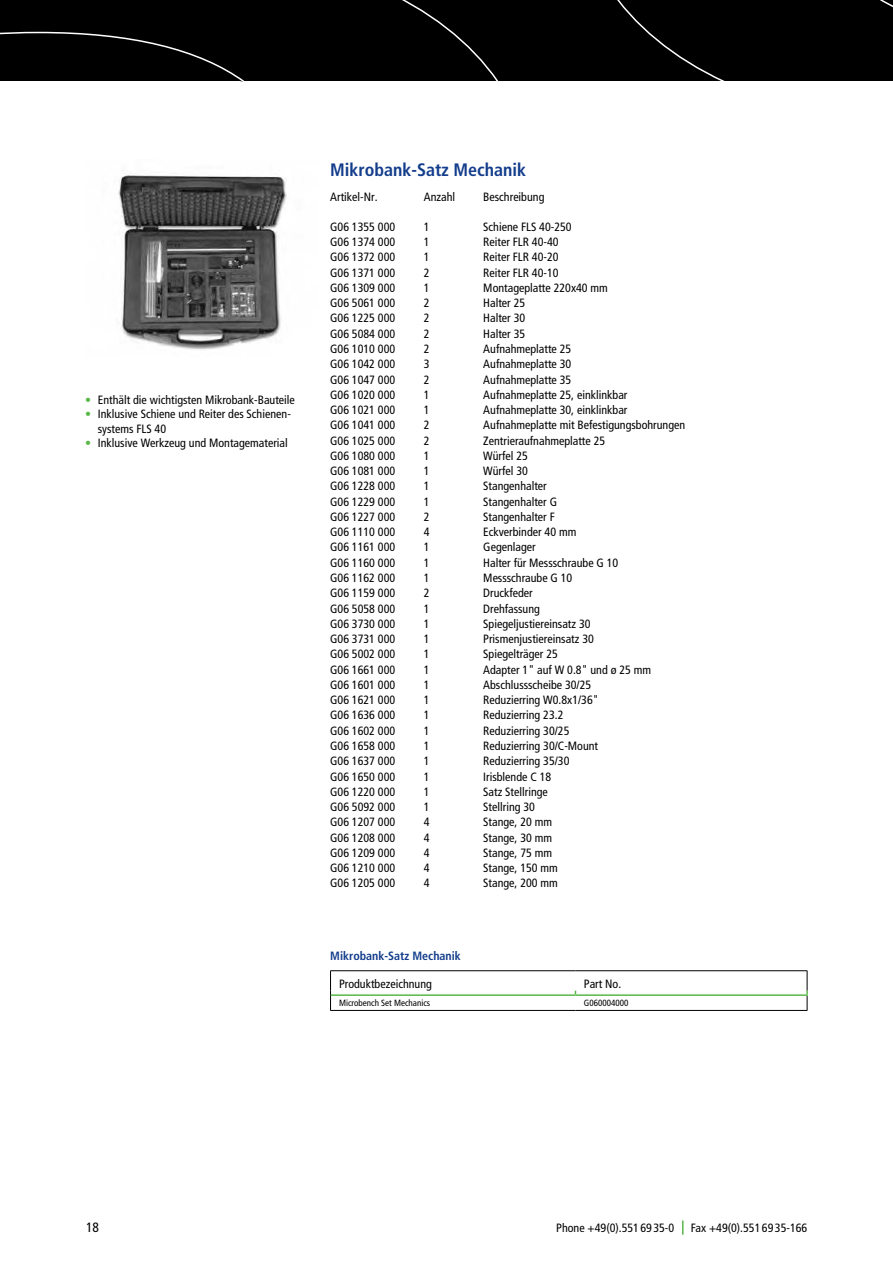
<style>
.page{position:relative;width:893px;height:1263px;background:#fff}
.page>*{position:absolute;margin:0;border:0;box-sizing:border-box;transform-origin:0 0}
.t1{font:700 condensed 18px "Frutiger For Qioptiq";color:#133d8c}
.t2{font:condensed 13.5px "Frutiger For Qioptiq";color:#000}
.t3{font:condensed 12px/14.4px "Frutiger For Qioptiq";color:#000}
.t4{font:700 condensed 12px "Frutiger For Qioptiq";color:#133d8c}
.t5{font:condensed 9px "Frutiger For Qioptiq";color:#000}
.s1{color:#57b847}
</style>
<div class="page">
<div style="left:0;top:0;width:893px;height:82px;background:#000"></div>
<svg style="left:682px;top:1220px;width:1px;height:15px"></svg>
<hr style="left:330px;top:970px;width:245px;height:1px;background:#000">
<hr style="left:575px;top:970px;width:232px;height:1px;background:#000">
<svg style="left:330px;top:971px;width:1px;height:39px"></svg>
<hr style="left:330px;top:1010px;width:245px;height:1px;background:#000">
<hr style="left:575px;top:1010px;width:232px;height:1px;background:#000">
<svg style="left:806px;top:971px;width:2px;height:39px"></svg>
<hr style="left:331px;top:994px;width:244px;height:2px;background:#57b847">
<hr style="left:575px;top:994px;width:233px;height:2px;background:#57b847">
<img style="left:118px;top:175px;width:169px;height:175px">
<p class="t3" style="left:85px;top:393px;width:211px"><span class="s1">•</span> Enthält die wichtigsten Mikrobank-Bauteile</p>
<p class="t3" style="left:98px;top:407px;width:195px;text-indent:-13px"><span class="s1">•</span> Inklusive Schiene und Reiter des Schienen&shy;sys tems FLS 40</p>
<p class="t3" style="left:85px;top:436px;width:204px"><span class="s1">•</span> Inklusive Werkzeug und Montagematerial</p>
<h1 class="t1" style="left:330px;top:159px;width:198px">Mikrobank-Satz Mechanik</h1>
<p class="t3" style="left:330px;top:189px;width:49px">Artikel-Nr.</p>
<p class="t3" style="left:424px;top:189px;width:33px">Anzahl</p>
<p class="t3" style="left:483px;top:189px;width:63px">Beschreibung</p>
<p class="t3" style="left:330px;top:220px;width:66px">G06 1355 000</p>
<p class="t3" style="left:424px;top:220px;width:7px">1</p>
<p class="t3" style="left:483px;top:220px;width:90px">Schiene FLS 40-250</p>
<p class="t3" style="left:330px;top:235px;width:66px">G06 1374 000</p>
<p class="t3" style="left:424px;top:235px;width:7px">1</p>
<p class="t3" style="left:483px;top:235px;width:77px">Reiter FLR 40-40</p>
<p class="t3" style="left:330px;top:250px;width:66px">G06 1372 000</p>
<p class="t3" style="left:424px;top:250px;width:7px">1</p>
<p class="t3" style="left:483px;top:250px;width:77px">Reiter FLR 40-20</p>
<p class="t3" style="left:330px;top:266px;width:66px">G06 1371 000</p>
<p class="t3" style="left:424px;top:266px;width:7px">2</p>
<p class="t3" style="left:483px;top:266px;width:77px">Reiter FLR 40-10</p>
<p class="t3" style="left:330px;top:281px;width:66px">G06 1309 000</p>
<p class="t3" style="left:424px;top:281px;width:7px">1</p>
<p class="t3" style="left:483px;top:281px;width:126px">Montage platte 220x40 mm</p>
<p class="t3" style="left:330px;top:296px;width:66px">G06 5061 000</p>
<p class="t3" style="left:424px;top:296px;width:7px">2</p>
<p class="t3" style="left:483px;top:296px;width:43px">Halter 25</p>
<p class="t3" style="left:330px;top:311px;width:66px">G06 1225 000</p>
<p class="t3" style="left:424px;top:311px;width:7px">2</p>
<p class="t3" style="left:483px;top:311px;width:43px">Halter 30</p>
<p class="t3" style="left:330px;top:327px;width:66px">G06 5084 000</p>
<p class="t3" style="left:424px;top:327px;width:7px">2</p>
<p class="t3" style="left:483px;top:327px;width:43px">Halter 35</p>
<p class="t3" style="left:330px;top:342px;width:66px">G06 1010 000</p>
<p class="t3" style="left:424px;top:342px;width:7px">2</p>
<p class="t3" style="left:483px;top:342px;width:89px">Aufnahme platte 25</p>
<p class="t3" style="left:330px;top:357px;width:66px">G06 1042 000</p>
<p class="t3" style="left:424px;top:357px;width:7px">3</p>
<p class="t3" style="left:483px;top:357px;width:89px">Aufnahme platte 30</p>
<p class="t3" style="left:330px;top:372px;width:66px">G06 1047 000</p>
<p class="t3" style="left:424px;top:372px;width:7px">2</p>
<p class="t3" style="left:483px;top:372px;width:89px">Aufnahme platte 35</p>
<p class="t3" style="left:330px;top:388px;width:66px">G06 1020 000</p>
<p class="t3" style="left:424px;top:388px;width:7px">1</p>
<p class="t3" style="left:483px;top:388px;width:146px">Aufnahme platte 25, einklinkbar</p>
<p class="t3" style="left:330px;top:403px;width:66px">G06 1021 000</p>
<p class="t3" style="left:424px;top:403px;width:7px">1</p>
<p class="t3" style="left:483px;top:403px;width:146px">Aufnahme platte 30, einklinkbar</p>
<p class="t3" style="left:330px;top:418px;width:66px">G06 1041 000</p>
<p class="t3" style="left:424px;top:418px;width:7px">2</p>
<p class="t3" style="left:483px;top:418px;width:203px">Aufnahme platte mit Be festigungs bohrungen</p>
<p class="t3" style="left:330px;top:433px;width:66px">G06 1025 000</p>
<p class="t3" style="left:424px;top:433px;width:7px">2</p>
<p class="t3" style="left:483px;top:433px;width:123px">Zentrierauf nahmeplatte 25</p>
<p class="t3" style="left:330px;top:449px;width:66px">G06 1080 000</p>
<p class="t3" style="left:424px;top:449px;width:7px">1</p>
<p class="t3" style="left:483px;top:449px;width:46px">Würfel 25</p>
<p class="t3" style="left:330px;top:464px;width:66px">G06 1081 000</p>
<p class="t3" style="left:424px;top:464px;width:7px">1</p>
<p class="t3" style="left:483px;top:464px;width:46px">Würfel 30</p>
<p class="t3" style="left:330px;top:479px;width:66px">G06 1228 000</p>
<p class="t3" style="left:424px;top:479px;width:7px">1</p>
<p class="t3" style="left:483px;top:479px;width:65px">Stangen halter</p>
<p class="t3" style="left:330px;top:495px;width:66px">G06 1229 000</p>
<p class="t3" style="left:424px;top:495px;width:7px">1</p>
<p class="t3" style="left:483px;top:495px;width:75px">Stangen halter G</p>
<p class="t3" style="left:330px;top:510px;width:66px">G06 1227 000</p>
<p class="t3" style="left:424px;top:510px;width:7px">2</p>
<p class="t3" style="left:483px;top:510px;width:73px">Stangen halter F</p>
<p class="t3" style="left:330px;top:525px;width:66px">G06 1110 000</p>
<p class="t3" style="left:424px;top:525px;width:7px">4</p>
<p class="t3" style="left:483px;top:525px;width:95px">Eckverbinder 40 mm</p>
<p class="t3" style="left:330px;top:540px;width:66px">G06 1161 000</p>
<p class="t3" style="left:424px;top:540px;width:7px">1</p>
<p class="t3" style="left:483px;top:540px;width:54px">Gegenlager</p>
<p class="t3" style="left:330px;top:556px;width:66px">G06 1160 000</p>
<p class="t3" style="left:424px;top:556px;width:7px">1</p>
<p class="t3" style="left:483px;top:556px;width:137px">Halter für Messschrau be G 10</p>
<p class="t3" style="left:330px;top:571px;width:66px">G06 1162 000</p>
<p class="t3" style="left:424px;top:571px;width:7px">1</p>
<p class="t3" style="left:483px;top:571px;width:91px">Messschrau be G 10</p>
<p class="t3" style="left:330px;top:586px;width:66px">G06 1159 000</p>
<p class="t3" style="left:424px;top:586px;width:7px">2</p>
<p class="t3" style="left:483px;top:586px;width:51px">Druckfeder</p>
<p class="t3" style="left:330px;top:601px;width:66px">G06 5058 000</p>
<p class="t3" style="left:424px;top:601px;width:7px">1</p>
<p class="t3" style="left:483px;top:601px;width:58px">Drehfassung</p>
<p class="t3" style="left:330px;top:617px;width:66px">G06 3730 000</p>
<p class="t3" style="left:424px;top:617px;width:7px">1</p>
<p class="t3" style="left:483px;top:617px;width:109px">Spiegeljus tiereinsatz 30</p>
<p class="t3" style="left:330px;top:632px;width:66px">G06 3731 000</p>
<p class="t3" style="left:424px;top:632px;width:7px">1</p>
<p class="t3" style="left:483px;top:632px;width:112px">Prismenjus tiereinsatz 30</p>
<p class="t3" style="left:330px;top:647px;width:66px">G06 5002 000</p>
<p class="t3" style="left:424px;top:647px;width:7px">1</p>
<p class="t3" style="left:483px;top:647px;width:76px">Spiegelträger 25</p>
<p class="t3" style="left:330px;top:662px;width:66px">G06 1661 000</p>
<p class="t3" style="left:424px;top:662px;width:7px">1</p>
<p class="t3" style="left:483px;top:662px;width:169px">Adapter 1" auf W 0.8" und ø 25 mm</p>
<p class="t3" style="left:330px;top:678px;width:66px">G06 1601 000</p>
<p class="t3" style="left:424px;top:678px;width:7px">1</p>
<p class="t3" style="left:483px;top:678px;width:109px">Abschluss scheibe 30/ 25</p>
<p class="t3" style="left:330px;top:693px;width:66px">G06 1621 000</p>
<p class="t3" style="left:424px;top:693px;width:7px">1</p>
<p class="t3" style="left:483px;top:693px;width:117px">Reduzierring W0.8x1/36"</p>
<p class="t3" style="left:330px;top:708px;width:66px">G06 1636 000</p>
<p class="t3" style="left:424px;top:708px;width:7px">1</p>
<p class="t3" style="left:483px;top:708px;width:82px">Reduzierring 23.2</p>
<p class="t3" style="left:330px;top:724px;width:66px">G06 1602 000</p>
<p class="t3" style="left:424px;top:724px;width:7px">1</p>
<p class="t3" style="left:483px;top:724px;width:88px">Reduzierring 30/25</p>
<p class="t3" style="left:330px;top:739px;width:66px">G06 1658 000</p>
<p class="t3" style="left:424px;top:739px;width:7px">1</p>
<p class="t3" style="left:483px;top:739px;width:116px">Reduzierring 30/C-Mount</p>
<p class="t3" style="left:330px;top:754px;width:66px">G06 1637 000</p>
<p class="t3" style="left:424px;top:754px;width:7px">1</p>
<p class="t3" style="left:483px;top:754px;width:88px">Reduzierring 35/30</p>
<p class="t3" style="left:330px;top:769px;width:66px">G06 1650 000</p>
<p class="t3" style="left:424px;top:769px;width:7px">1</p>
<p class="t3" style="left:483px;top:769px;width:69px">Irisblende C 18</p>
<p class="t3" style="left:330px;top:785px;width:66px">G06 1220 000</p>
<p class="t3" style="left:424px;top:785px;width:7px">1</p>
<p class="t3" style="left:483px;top:785px;width:66px">Satz Stell ringe</p>
<p class="t3" style="left:330px;top:800px;width:66px">G06 5092 000</p>
<p class="t3" style="left:424px;top:800px;width:7px">1</p>
<p class="t3" style="left:483px;top:800px;width:53px">Stellring 30</p>
<p class="t3" style="left:330px;top:815px;width:66px">G06 1207 000</p>
<p class="t3" style="left:424px;top:815px;width:7px">4</p>
<p class="t3" style="left:483px;top:815px;width:70px">Stange, 20 mm</p>
<p class="t3" style="left:330px;top:830px;width:66px">G06 1208 000</p>
<p class="t3" style="left:424px;top:830px;width:7px">4</p>
<p class="t3" style="left:483px;top:830px;width:70px">Stange, 30 mm</p>
<p class="t3" style="left:330px;top:846px;width:66px">G06 1209 000</p>
<p class="t3" style="left:424px;top:846px;width:7px">4</p>
<p class="t3" style="left:483px;top:846px;width:70px">Stange, 75 mm</p>
<p class="t3" style="left:330px;top:861px;width:66px">G06 1210 000</p>
<p class="t3" style="left:424px;top:861px;width:7px">4</p>
<p class="t3" style="left:483px;top:861px;width:76px">Stange, 150 mm</p>
<p class="t3" style="left:330px;top:876px;width:66px">G06 1205 000</p>
<p class="t3" style="left:424px;top:876px;width:7px">4</p>
<p class="t3" style="left:483px;top:876px;width:76px">Stange, 200 mm</p>
<p class="t4" style="left:330px;top:948px;width:132px">Mikrobank-Satz Mechanik</p>
<p class="t3" style="left:339px;top:976px;width:94px">Produktbezeichnung</p>
<p class="t3" style="left:584px;top:976px;width:39px">Part No.</p>
<p class="t5" style="left:339px;top:998px;width:93px">Microbench Set Mechanics</p>
<p class="t5" style="left:584px;top:998px;width:46px">G060004000</p>
<p class="t2" style="left:86px;top:1220px;width:14px">18</p>
<p class="t3" style="left:556px;top:1220px;width:119px">Phone +49(0).551 69 35-0</p>
<p class="t3" style="left:691px;top:1220px;width:118px">Fax +49(0).551 69 35-166</p>
</div>
